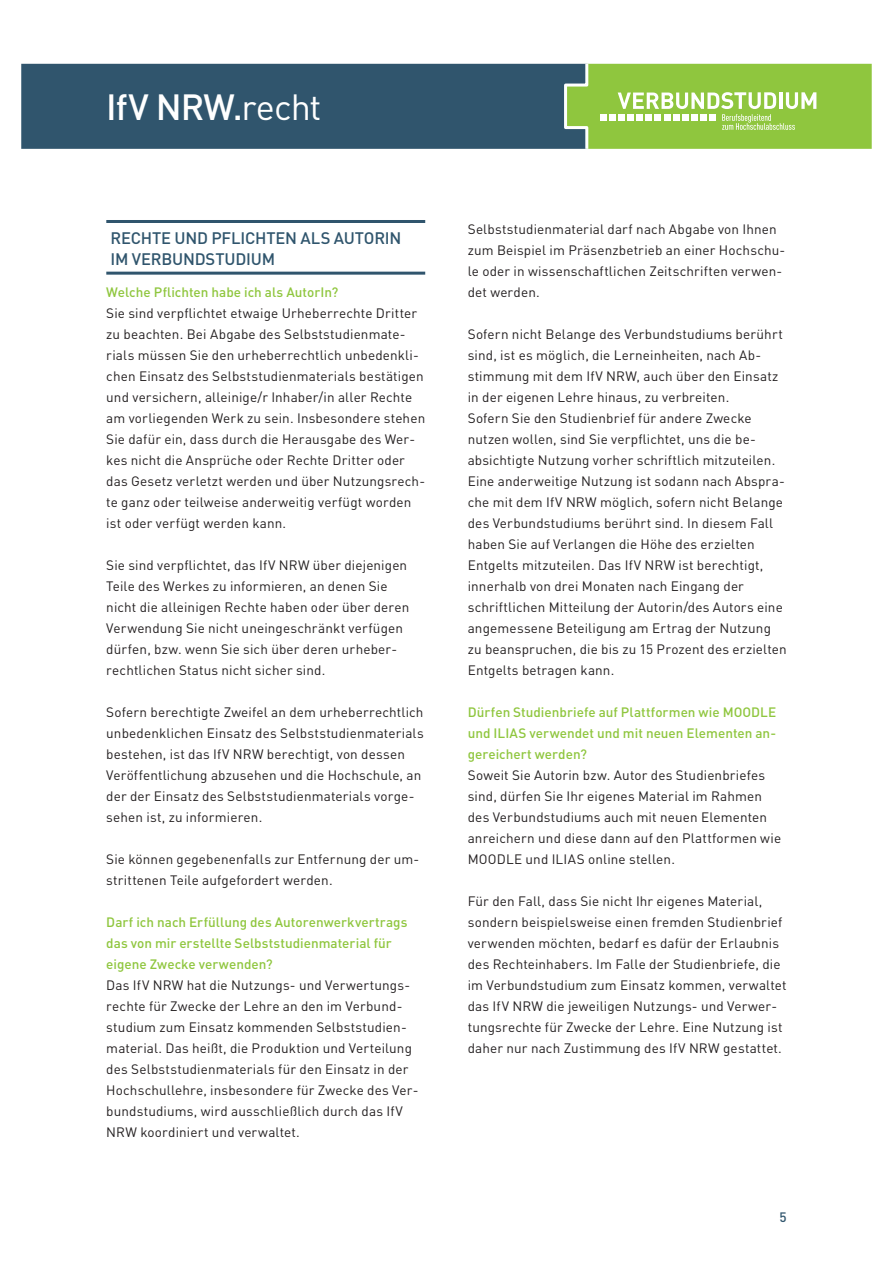
<style>
.page{position:relative;width:893px;height:1263px;background:#fff}
.page>*{position:absolute;margin:0;border:0;box-sizing:border-box;transform-origin:0 0}
.t1{font:500 36px "DINOT";letter-spacing:-.025em;color:#fff}
.t2{font:500 16.5px/21px "DINOT";letter-spacing:-.015em;color:#30556d}
.t3{font:13.5px/21px "DINOT";letter-spacing:.01em;color:#231f20}
.t4{font:500 13.5px/21px "DINOT";color:#8fc63e}
.t5{font:500 13.5px "DINOT";color:#30556d}
.s1{font-weight:400}
</style>
<div class="page">
<div style="left:21px;top:64px;width:542px;height:85px;background:#30556d"></div>
<svg style="left:563px;top:63px;width:309px;height:86px;background:#96c753"></svg>
<div style="left:645px;top:114px;width:7px;height:7px;background:#fff"></div>
<div style="left:664px;top:114px;width:6px;height:7px;background:#fff"></div>
<div style="left:636px;top:114px;width:7px;height:7px;background:#fff"></div>
<div style="left:655px;top:114px;width:6px;height:7px;background:#fff"></div>
<div style="left:682px;top:114px;width:7px;height:7px;background:#fff"></div>
<div style="left:701px;top:114px;width:6px;height:7px;background:#fff"></div>
<div style="left:673px;top:114px;width:6px;height:7px;background:#fff"></div>
<div style="left:691px;top:114px;width:7px;height:7px;background:#fff"></div>
<div style="left:709px;top:114px;width:7px;height:7px;background:#fff"></div>
<div style="left:609px;top:114px;width:6px;height:7px;background:#fff"></div>
<div style="left:618px;top:114px;width:7px;height:7px;background:#fff"></div>
<div style="left:627px;top:114px;width:7px;height:7px;background:#fff"></div>
<div style="left:600px;top:114px;width:6px;height:7px;background:#fff"></div>
<hr style="left:106px;top:220px;width:319px;height:3px;background:#30556d">
<hr style="left:106px;top:272px;width:319px;height:3px;background:#30556d">
<h1 class="t1" style="left:106px;top:82px;width:217px">IfV NRW.<span class="s1">recht</span></h1>
<p class="t2" style="left:111px;top:227px;width:292px">RECHTE UND PFLICHTEN ALS AUTORIN<br>IM VERBUNDSTUDIUM</p>
<p class="t4" style="left:106px;top:281px;width:234px">Welche Pflichten habe ich als AutorIn?</p>
<p class="t3" style="left:106px;top:302px;width:320px">Sie sind verpflichtet etwaige Urheberrechte Dritter zu beachten. Bei Abgabe des Selbststudienmate&shy;rials müssen Sie den urheberrechtlich unbedenkli&shy;chen Einsatz des Selbststudienmaterials bestätigen und versichern, alleinige/r Inhaber/in aller Rechte am vorliegenden Werk zu sein. Insbesondere stehen Sie dafür ein, dass durch die Herausgabe des Wer&shy;kes nicht die Ansprüche oder Rechte Dritter oder das Gesetz verletzt werden und über Nutzungsrech&shy;te ganz oder teilweise anderweitig verfügt worden ist oder verfügt werden kann.</p>
<p class="t3" style="left:106px;top:554px;width:305px">Sie sind verpflichtet, das IfV NRW über diejenigen Teile des Werkes zu informieren, an denen Sie nicht die alleinigen Rechte haben oder über deren Verwendung Sie nicht uneingeschränkt verfügen dürfen, bzw. wenn Sie sich über deren urheber&shy;rechtlichen Status nicht sicher sind.</p>
<p class="t3" style="left:106px;top:701px;width:319px">Sofern berechtigte Zweifel an dem urheberrechtlich unbedenklichen Einsatz des Selbststudienmaterials bestehen, ist das IfV NRW berechtigt, von dessen Veröffentlichung abzusehen und die Hochschule, an der der Einsatz des Selbststudienmaterials vorge&shy;sehen ist, zu informieren.</p>
<p class="t3" style="left:106px;top:848px;width:314px">Sie können gegebenenfalls zur Entfernung der um&shy;strittenen Teile aufgefordert werden.</p>
<p class="t4" style="left:106px;top:911px;width:303px">Darf ich nach Erfüllung des Autorenwerkvertrags das von mir erstellte Selbststudienmaterial für eigene Zwecke verwenden?</p>
<p class="t3" style="left:106px;top:974px;width:314px">Das IfV NRW hat die Nutzungs- und Verwertungs&shy;rechte für Zwecke der Lehre an den im Verbund&shy;studium zum Einsatz kommenden Selbststudien&shy;material. Das heißt, die Produktion und Verteilung des Selbststudienmaterials für den Einsatz in der Hochschullehre, insbesondere für Zwecke des Ver&shy;bundstudiums, wird ausschließlich durch das IfV NRW koordiniert und verwaltet.</p>
<p class="t3" style="left:468px;top:218px;width:319px">Selbststudienmaterial darf nach Abgabe von Ihnen zum Beispiel im Präsenzbetrieb an einer Hochschu&shy;le oder in wissenschaftlichen Zeitschriften verwen&shy;det werden.</p>
<p class="t3" style="left:468px;top:323px;width:320px">Sofern nicht Belange des Verbundstudiums berührt sind, ist es möglich, die Lerneinheiten, nach Ab&shy;stimmung mit dem IfV NRW, auch über den Einsatz in der eigenen Lehre hinaus, zu verbreiten.<br>Sofern Sie den Studienbrief für andere Zwecke nutzen wollen, sind Sie verpflichtet, uns die be&shy;absichtigte Nutzung vorher schriftlich mitzuteilen.<br>Eine anderweitige Nutzung ist sodann nach Abspra&shy;che mit dem IfV NRW möglich, sofern nicht Belange des Verbundstudiums berührt sind. In diesem Fall haben Sie auf Verlangen die Höhe des erzielten Entgelts mitzuteilen. Das IfV NRW ist berechtigt, innerhalb von drei Monaten nach Eingang der schriftlichen Mitteilung der Autorin/des Autors eine angemessene Beteiligung am Ertrag der Nutzung zu beanspruchen, die bis zu 15 Prozent des erzielten Entgelts betragen kann.</p>
<p class="t4" style="left:468px;top:701px;width:310px;text-align:justify">Dürfen Studienbriefe auf Plattformen wie MOODLE und ILIAS verwendet und mit neuen Elementen an&shy;gereichert werden?</p>
<p class="t3" style="left:468px;top:764px;width:315px">Soweit Sie Autorin bzw. Autor des Studienbriefes sind, dürfen Sie Ihr eigenes Material im Rahmen des Verbundstudiums auch mit neuen Elementen anreichern und diese dann auf den Plattformen wie MOODLE und ILIAS online stellen.</p>
<p class="t3" style="left:468px;top:890px;width:320px">Für den Fall, dass Sie nicht Ihr eigenes Material, sondern beispielsweise einen fremden Studienbrief verwenden möchten, bedarf es dafür der Erlaubnis des Rechteinhabers. Im Falle der Studienbriefe, die im Verbundstudium zum Einsatz kommen, verwaltet das IfV NRW die jeweiligen Nutzungs- und Verwer&shy;tungsrechte für Zwecke der Lehre. Eine Nutzung ist daher nur nach Zustimmung des IfV NRW gestattet.</p>
<p class="t5" style="left:779px;top:1208px;width:9px">5</p>
</div>
